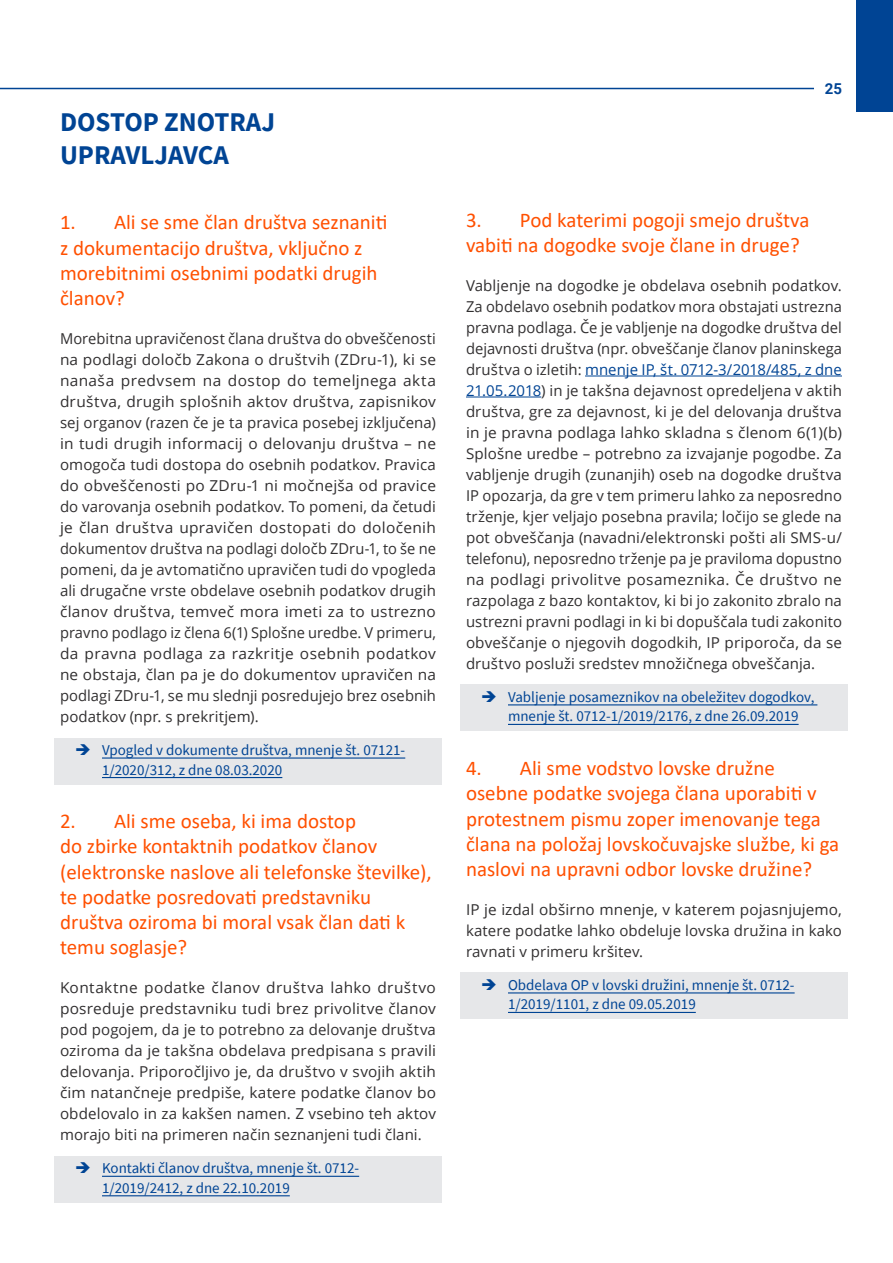
<style>
.page{position:relative;width:893px;height:1263px;background:#fff}
.page>*{position:absolute;margin:0;border:0;box-sizing:border-box;transform-origin:0 0}
.Naslov_2{font:700 27px/32.4px "Source Sans Pro";color:#004494}
.Naslov3{font:21px/25.2px "Calibri";color:#ff5000}
.tekst{font:15px/21px "Open Sans";letter-spacing:.005em;color:#312f30;text-align:justify}
.t1{font:15px/19.5px "Source Sans Pro";color:#004494}
.t2{font:700 15px "Roboto";color:#004494}
.s1{color:#004494}
</style>
<div class="page">
<hr style="left:0;top:88px;width:814px;height:1px;background:#004494">
<div style="left:856px;top:0;width:37px;height:111px;background:#004494"></div>
<div style="left:54px;top:738px;width:388px;height:46px;background:#e6e7e9"></div>
<hr style="left:102px;top:757px;width:303px;height:2px;background:#004494">
<hr style="left:102px;top:777px;width:180px;height:1px;background:#004494">
<div style="left:54px;top:1156px;width:388px;height:46px;background:#e6e7e9"></div>
<hr style="left:102px;top:1176px;width:257px;height:1px;background:#004494">
<hr style="left:102px;top:1195px;width:188px;height:1px;background:#004494">
<hr style="left:585px;top:376px;width:257px;height:1px;background:#004494">
<hr style="left:466px;top:397px;width:75px;height:1px;background:#004494">
<div style="left:460px;top:685px;width:388px;height:46px;background:#e6e7e9"></div>
<hr style="left:508px;top:704px;width:309px;height:1px;background:#004494">
<hr style="left:508px;top:724px;width:291px;height:1px;background:#004494">
<div style="left:460px;top:973px;width:388px;height:46px;background:#e6e7e9"></div>
<hr style="left:508px;top:992px;width:287px;height:1px;background:#004494">
<hr style="left:508px;top:1012px;width:188px;height:1px;background:#004494">
<p class="Naslov_2" style="left:60px;top:106px;width:217px">DOSTOP ZNOTRAJ<br>UPRAVLJAVCA</p>
<p class="Naslov3" style="left:60px;top:209px;width:329px">1. Ali se sme član društva seznaniti z dokumentacijo društva, vključno z morebitnimi osebnimi podatki drugih članov?</p>
<p class="tekst" style="left:60px;top:328px;width:377px">Morebitna upravičenost člana društva do obveščenosti na podlagi določb Zakona o društvih (ZDru-1), ki se nanaša predvsem na dostop do temeljnega akta društva, drugih splošnih aktov društva, zapisnikov sej organov (razen če je ta pravica posebej izključena) in tudi drugih informacij o delovanju društva – ne omogoča tudi dostopa do osebnih podatkov. Pravica do obveščenosti po ZDru-1 ni močnejša od pravice do varovanja osebnih podatkov. To pomeni, da četudi je član društva upravičen dostopati do določenih dokumentov društva na podlagi določb ZDru-1, to še ne pomeni, da je avtomatično upravičen tudi do vpogleda ali drugačne vrste obdelave osebnih podatkov drugih članov društva, temveč mora imeti za to ustrezno pravno podlago iz člena 6(1) Splošne uredbe. V primeru, da pravna podlaga za razkritje osebnih podatkov ne obstaja, član pa je do dokumentov upravičen na podlagi ZDru-1, se mu slednji posredujejo brez osebnih podatkov (npr. s prekritjem).</p>
<p class="t1" style="left:102px;top:740px;width:305px">Vpogled v dokumente društva, mnenje št. 07121-<br>1/2020/312, z dne 08.03.2020</p>
<p class="Naslov3" style="left:60px;top:808px;width:373px">2. Ali sme oseba, ki ima dostop<br>do zbirke kontaktnih podatkov članov (elektronske naslove ali telefonske številke), te podatke posredovati predstavniku društva oziroma bi moral vsak član dati k temu soglasje?</p>
<p class="tekst" style="left:60px;top:977px;width:377px">Kontaktne podatke članov društva lahko društvo posreduje predstavniku tudi brez privolitve članov pod pogojem, da je to potrebno za delovanje društva oziroma da je takšna obdelava predpisana s pravili delovanja. Priporočljivo je, da društvo v svojih aktih čim natančneje predpiše, katere podatke članov bo obdelovalo in za kakšen namen. Z vsebino teh aktov morajo biti na primeren način seznanjeni tudi člani.</p>
<p class="t1" style="left:102px;top:1158px;width:259px">Kontakti članov društva, mnenje št. 0712-<br>1/2019/2412, z dne 22.10.2019</p>
<p class="t2" style="left:825px;top:78px;width:19px">25</p>
<p class="Naslov3" style="left:466px;top:207px;width:345px">3. Pod katerimi pogoji smejo društva vabiti na dogodke svoje člane in druge?</p>
<p class="tekst" style="left:466px;top:274px;width:377px">Vabljenje na dogodke je obdelava osebnih podatkov.<br>Za obdelavo osebnih podatkov mora obstajati ustrezna pravna podlaga. Če je vabljenje na dogodke društva del dejavnosti društva (npr. obveščanje članov planinskega društva o izletih: <span class="s1">mnenje IP, št. 0712-3/2018/485, z dne 21.05.2018</span>) in je takšna dejavnost opredeljena v aktih društva, gre za dejavnost, ki je del delovanja društva in je pravna podlaga lahko skladna s členom 6(1)(b)<br>Splošne uredbe – potrebno za izvajanje pogodbe. Za vabljenje drugih (zunanjih) oseb na dogodke društva IP opozarja, da gre v tem primeru lahko za neposredno trženje, kjer veljajo posebna pravila; ločijo se glede na pot obveščanja (navadni/elektronski pošti ali SMS-u/ telefonu), neposredno trženje pa je praviloma dopustno na podlagi privolitve posameznika. Če društvo ne razpolaga z bazo kontaktov, ki bi jo zakonito zbralo na ustrezni pravni podlagi in ki bi dopuščala tudi zakonito obveščanje o njegovih dogodkih, IP priporoča, da se društvo posluži sredstev množičnega obveščanja.</p>
<p class="t1" style="left:508px;top:687px;width:308px">Vabljenje posameznikov na obeležitev dogodkov, mnenje št. 0712-1/2019/2176, z dne 26.09.2019</p>
<p class="Naslov3" style="left:466px;top:755px;width:375px">4. Ali sme vodstvo lovske družne osebne podatke svojega člana uporabiti v protestnem pismu zoper imenovanje tega člana na položaj lovskočuvajske službe, ki ga naslovi na upravni odbor lovske družine?</p>
<p class="tekst" style="left:466px;top:898px;width:377px">IP je izdal obširno mnenje, v katerem pojasnjujemo, katere podatke lahko obdeluje lovska družina in kako ravnati v primeru kršitev.</p>
<p class="t1" style="left:508px;top:975px;width:288px">Obdelava OP v lovski družini, mnenje št. 0712-<br>1/2019/1101, z dne 09.05.2019</p>
</div>
